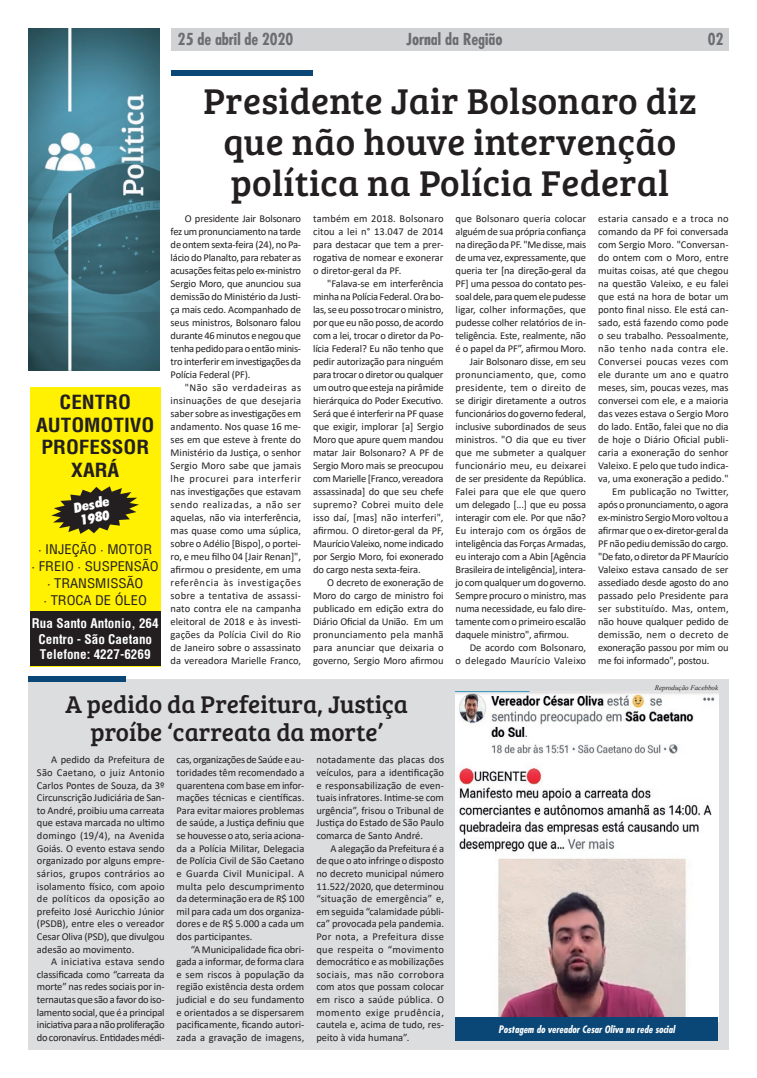
<style>
.page{position:relative;width:757px;height:1078px;background:#fff}
.page>*{position:absolute;margin:0;border:0;box-sizing:border-box;transform-origin:0 0}
.Titulos{font:37px/41px "Bree Serif";letter-spacing:.01em;color:#231f20;text-align:center}
.Titulos_peq{font:25px "Bree Serif";color:#231f20}
.t1{font:700 condensed 19px "Switzerland";color:#231f20;scale:1.11 1}
.Texto{font:700 condensed 16px "Futura";color:#6c6d70}
.Texto-2{font:italic 900 condensed 13.7px "Futura BT";color:#fff;scale:1.1 1}
.t2{font:13px "Switzerland Condensed";color:#231f20;scale:1.11 1}
.t3{font:700 condensed 13px/15.6px "Switzerland";color:#fff;text-align:center}
.Texto-3{font:10.5px/13px "Calibri";letter-spacing:-.01em;color:#231f20;text-align:justify}
.Legendas_novas{font:italic 700 condensed 10px "Futura";color:#fff}
.Crédito{font:italic 7px "Times New Roman";color:#231f20}
</style>
<div class="page">
<div style="left:171px;top:28px;width:558px;height:23px;background:#d1d2d4"></div>
<div style="left:29px;top:678px;width:700px;height:371px;background:#dcdddf"></div>
<div style="left:29px;top:675px;width:97px;height:6px;background:#0a4777"></div>
<img style="left:455px;top:691px;width:263px;height:326px">
<div style="left:455px;top:1017px;width:263px;height:23px;background:#0a4777"></div>
<img style="left:28px;top:28px;width:131px;height:343px">
<div style="left:171px;top:70px;width:142px;height:6px;background:#0a4777"></div>
<div style="left:30px;top:387px;width:131px;height:279px;background:#fff101"></div>
<svg style="left:51px;top:486px;width:88px;height:48px"></svg>
<div style="left:30px;top:611px;width:131px;height:55px;background:#231f20"></div>
<p class="Texto" style="left:178px;top:29px;width:117px">25 de abril de 2020</p>
<p class="Texto" style="left:406px;top:29px;width:97px">Jornal da Região</p>
<p class="Texto" style="left:708px;top:29px;width:17px">02</p>
<p class="t1" style="left:60px;top:390px;width:66px">CENTRO</p>
<p class="t1" style="left:36px;top:413px;width:108px">AUTOMOTIVO</p>
<p class="t1" style="left:41px;top:435px;width:99px">PROFESSOR</p>
<p class="t1" style="left:71px;top:458px;width:45px">XARÁ</p>
<p class="Texto-2" style="left:72px;top:500px;width:35px;rotate:-12deg">Desde</p>
<p class="Texto-2" style="left:79px;top:512px;width:28px;rotate:-12deg">1980</p>
<p class="t2" style="left:38px;top:541px;width:104px">• INJEÇÃO • MOTOR</p>
<p class="t2" style="left:32px;top:558px;width:116px">• FREIO • SUSPENSÃO</p>
<p class="t2" style="left:47px;top:575px;width:88px">• TRANSMISSÃO</p>
<p class="t2" style="left:43px;top:592px;width:95px">• TROCA DE ÓLEO</p>
<p class="t3" style="left:32px;top:615px;width:128px">Rua Santo Antonio, 264<br>Centro - São Caetano</p>
<p class="t3" style="left:40px;top:646px;width:112px">Telefone: 4227-6269</p>
<p class="Titulos" style="left:203px;top:78px;width:495px">Presidente Jair Bolsonaro diz que não houve intervenção</p>
<p class="Titulos" style="left:231px;top:160px;width:440px">política na Polícia Federal</p>
<p class="Texto-3" style="left:171px;top:212px;width:132px;text-indent:14px">O presidente Jair Bolsonaro fez um pronunciamento na tarde de ontem sexta-feira (24), no Pa&shy;lácio do Planalto, para rebater as acusações feitas pelo ex-ministro Sergio Moro, que anunciou sua demissão do Ministério da Justi&shy;ça mais cedo. Acompanhado de seus ministros, Bolsonaro falou durante 46 minutos e negou que tenha pedido para o então minis&shy;tro interferir em investigações da Polícia Federal (PF).</p>
<p class="Texto-3" style="left:171px;top:381px;width:132px;text-indent:14px">"Não são verdadeiras as insinuações de que desejaria saber sobre as investigações em andamento. Nos quase 16 me&shy;ses em que esteve à frente do Ministério da Justiça, o senhor Sergio Moro sabe que jamais lhe procurei para interferir nas investigações que estavam sendo realizadas, a não ser aquelas, não via interferência, mas quase como uma súplica, sobre o Adélio [Bispo], o portei&shy;ro, e meu filho 04 [Jair Renan]", afirmou o presidente, em uma referência às investigações sobre a tentativa de assassi&shy;nato contra ele na campanha eleitoral de 2018 e às investi&shy;gações da Polícia Civil do Rio de Janeiro sobre o assassinato da vereadora Marielle Franco,</p>
<p class="Texto-3" style="left:313px;top:212px;width:132px">também em 2018. Bolsonaro citou a lei n° 13.047 de 2014 para destacar que tem a prer&shy;rogativa de nomear e exonerar o diretor-geral da PF.</p>
<p class="Texto-3" style="left:313px;top:277px;width:132px;text-indent:14px">"Falava-se em interferência minha na Polícia Federal. Ora bo&shy;las, se eu posso trocar o ministro, por que eu não posso, de acordo com a lei, trocar o diretor da Po&shy;lícia Federal? Eu não tenho que pedir autorização para ninguém para trocar o diretor ou qualquer um outro que esteja na pirâmide hierárquica do Poder Executivo.<br>Será que é interferir na PF quase que exigir, implorar [a] Sergio Moro que apure quem mandou matar Jair Bolsonaro? A PF de Sergio Moro mais se preocupou com Marielle [Franco, vereadora assassinada] do que seu chefe supremo? Cobrei muito dele isso daí, [mas] não interferi", afirmou. O diretor-geral da PF, Maurício Valeixo, nome indicado por Sergio Moro, foi exonerado do cargo nesta sexta-feira.</p>
<p class="Texto-3" style="left:313px;top:576px;width:132px;text-indent:14px">O decreto de exoneração de Moro do cargo de ministro foi publicado em edição extra do Diário Oficial da União. Em um pronunciamento pela manhã para anunciar que deixaria o governo, Sergio Moro afirmou</p>
<p class="Texto-3" style="left:456px;top:212px;width:132px">que Bolsonaro queria colocar alguém de sua própria confiança na direção da PF. "Me disse, mais de uma vez, expressamente, que queria ter [na direção-geral da PF] uma pessoa do contato pes&shy;soal dele, para quem ele pudesse ligar, colher informações, que pudesse colher relatórios de in&shy;teligência. Este, realmente, não é o papel da PF”, afirmou Moro.</p>
<p class="Texto-3" style="left:456px;top:355px;width:132px;text-indent:14px">Jair Bolsonaro disse, em seu pronunciamento, que, como presidente, tem o direito de se dirigir diretamente a outros funcionários do governo federal, inclusive subordinados de seus ministros. "O dia que eu tiver que me submeter a qualquer funcionário meu, eu deixarei de ser presidente da República.<br>Falei para que ele que quero um delegado [...] que eu possa interagir com ele. Por que não?<br>Eu interajo com os órgãos de inteligência das Forças Armadas, eu interajo com a Abin [Agência Brasileira de inteligência], intera&shy;jo com qualquer um do governo.<br>Sempre procuro o ministro, mas numa necessidade, eu falo dire&shy;tamente com o primeiro escalão daquele ministro", afirmou.</p>
<p class="Texto-3" style="left:456px;top:641px;width:132px;text-align:right">De acordo com Bolsonaro,<br>o delegado Maurício Valeixo</p>
<p class="Texto-3" style="left:598px;top:212px;width:132px">estaria cansado e a troca no comando da PF foi conversada com Sergio Moro. "Conversan&shy;do ontem com o Moro, entre muitas coisas, até que chegou na questão Valeixo, e eu falei que está na hora de botar um ponto final nisso. Ele está can&shy;sado, está fazendo como pode o seu trabalho. Pessoalmente, não tenho nada contra ele.<br>Conversei poucas vezes com ele durante um ano e quatro meses, sim, poucas vezes, mas conversei com ele, e a maioria das vezes estava o Sergio Moro do lado. Então, falei que no dia de hoje o Diário Oficial publi&shy;caria a exoneração do senhor Valeixo. E pelo que tudo indica&shy;va, uma exoneração a pedido."</p>
<p class="Texto-3" style="left:598px;top:485px;width:132px;text-indent:14px">Em publicação no Twitter, após o pronunciamento, o agora ex-ministro Sergio Moro voltou a afirmar que o ex-diretor-geral da PF não pediu demissão do cargo. "De fato, o diretor da PF Maurício Valeixo estava cansado de ser assediado desde agosto do ano passado pelo Presidente para ser substituído. Mas, ontem, não houve qualquer pedido de demissão, nem o decreto de exoneração passou por mim ou me foi informado", postou.</p>
<p class="Crédito" style="left:655px;top:683px;width:65px">Reprodução Facebbok</p>
<p class="Titulos_peq" style="left:65px;top:685px;width:344px">A pedido da Prefeitura, Justiça</p>
<p class="Titulos_peq" style="left:91px;top:713px;width:294px">proíbe ‘carreata da morte’</p>
<p class="Texto-3" style="left:37px;top:753px;width:129px;line-height:12.6px;text-indent:14px">A pedido da Prefeitura de São Caetano, o juiz Antonio Carlos Pontes de Souza, da 3º Circunscrição Judiciária de San&shy;to André, proibiu uma carreata que estava marcada no ultimo domingo (19/4), na Avenida Goiás. O evento estava sendo organizado por alguns empre&shy;sários, grupos contrários ao isolamento físico, com apoio de políticos da oposição ao prefeito José Auricchio Júnior (PSDB), entre eles o vereador Cesar Oliva (PSD), que divulgou adesão ao movimento.</p>
<p class="Texto-3" style="left:37px;top:954px;width:129px;line-height:12.6px;text-indent:14px">A iniciativa estava sendo classificada como “carreata da morte” nas redes sociais por in&shy;ternautas que são a favor do iso&shy;lamento social, que é a principal iniciativa para a não proliferação do coronavírus. Entidades médi-</p>
<p class="Texto-3" style="left:177px;top:753px;width:129px;line-height:12.6px">cas, organizações de Saúde e au&shy;toridades têm recomendado a quarentena com base em infor&shy;mações técnicas e científicas.<br>Para evitar maiores problemas de saúde, a Justiça definiu que se houvesse o ato, seria aciona&shy;da a Polícia Militar, Delegacia de Polícia Civil de São Caetano e Guarda Civil Municipal. A multa pelo descumprimento da determinação era de R$ 100 mil para cada um dos organiza&shy;dores e de R$ 5.000 a cada um dos participantes.</p>
<p class="Texto-3" style="left:177px;top:942px;width:129px;line-height:12.6px;text-indent:14px">“A Municipalidade fica obri&shy;gada a informar, de forma clara e sem riscos à população da região existência desta ordem judicial e do seu fundamento e orientados a se dispersarem pacificamente, ficando autori&shy;zada a gravação de imagens,</p>
<p class="Texto-3" style="left:316px;top:753px;width:129px;line-height:12.6px">notadamente das placas dos veículos, para a identificação e responsabilização de even&shy;tuais infratores. Intime-se com urgência”, frisou o Tribunal de Justiça do Estado de São Paulo comarca de Santo André.</p>
<p class="Texto-3" style="left:316px;top:841px;width:129px;line-height:12.6px;text-indent:14px">A alegação da Prefeitura é a de que o ato infringe o disposto no decreto municipal número 11.522/2020, que determinou “situação de emergência” e, em seguida “calamidade públi&shy;ca” provocada pela pandemia.<br>Por nota, a Prefeitura disse que respeita o “movimento democrático e as mobilizações sociais, mas não corrobora com atos que possam colocar em risco a saúde pública. O momento exige prudência, cautela e, acima de tudo, res&shy;peito à vida humana”.</p>
<p class="Legendas_novas" style="left:499px;top:1022px;width:178px">Postagem do vereador Cesar Oliva na rede social</p>
</div>
